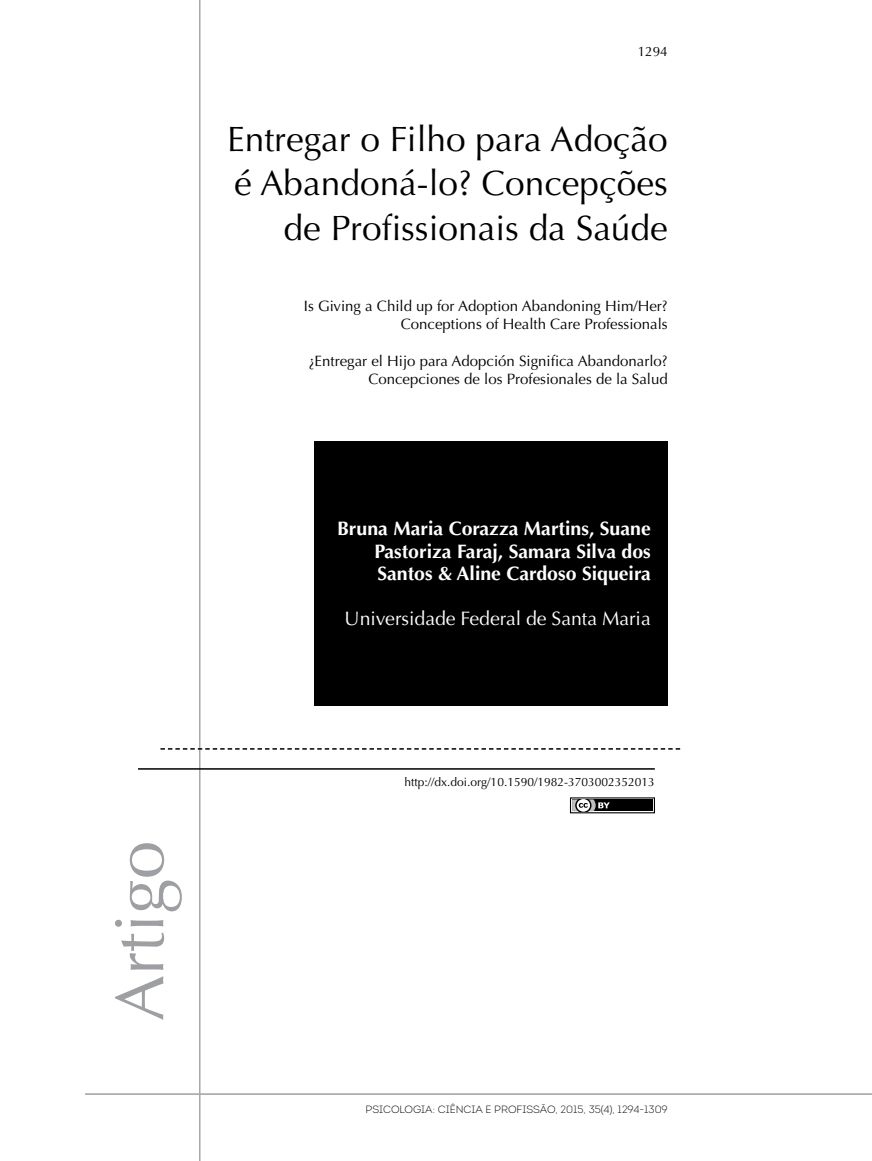
<style>
.page{position:relative;width:872px;height:1161px;background:#fff}
.page>*{position:absolute;margin:0;border:0;box-sizing:border-box;transform-origin:0 0}
.t1{font:69px "Optima";color:#9d9fa2}
.t2{font:35.25px/44.2px "Optima";color:#000;text-align:right}
.t3{font:700 19.5px/22.5px "Optima";color:#fff;text-align:justify}
.t4{font:19.5px "Optima";color:#fff}
.t5{font:15px/18px "Optima";color:#000;text-align:right}
.t6{font:13.5px "Optima";color:#000}
.t7{font:12px "Optima";color:#000}
.t8{font:10.5px "Intro Light Alt";color:#000}
</style>
<div class="page">
<hr style="left:85px;top:1093px;width:787px;height:2px;background:#9d9fa2">
<hr style="left:199px;top:0;width:1px;height:1161px;background:#a7a9ac">
<div style="left:315px;top:441px;width:353px;height:264px;background:#000"></div>
<hr style="left:138px;top:768px;width:517px;height:2px;background:#000">
<svg style="left:160px;top:748px;width:520px;height:2px"></svg>
<div style="left:572px;top:799px;width:81px;height:12px;background:#000"></div>
<svg style="left:572px;top:799px;width:38px;height:12px"></svg>
<p class="t6" style="left:638px;top:44px;width:32px">1294</p>
<h2 class="t2" style="left:227px;top:118px;width:442px">Entregar o Filho para Adoção é Abandoná-lo? Concepções de Profissionais da Saúde</h2>
<p class="t5" style="left:304px;top:297px;width:365px">Is Giving a Child up for Adoption Abandoning Him/Her?<br>Conceptions of Health Care Professionals</p>
<p class="t5" style="left:309px;top:352px;width:360px">¿Entregar el Hijo para Adopción Significa Abandonarlo?<br>Concepciones de los Profesionales de la Salud</p>
<h3 class="t3" style="left:374px;top:517px;width:278px;text-indent:-37px">Bruna Maria Corazza Martins, Suane Pastoriza Faraj, Samara Silva dos Santos &amp; Aline Cardoso Siqueira</h3>
<h3 class="t4" style="left:345px;top:607px;width:308px">Universidade Federal de Santa Maria</h3>
<h1 class="t1" style="left:100px;top:1021px;width:182px;rotate:-90deg">Artigo</h1>
<p class="t7" style="left:404px;top:775px;width:252px">http://dx.doi.org/10.1590/1982-3703002352013</p>
<p class="t8" style="left:365px;top:1102px;width:304px">PSICOLOGIA: CIÊNCIA E PROFISSÃO, 2015, 35(4), 1294-1309</p>
</div>
